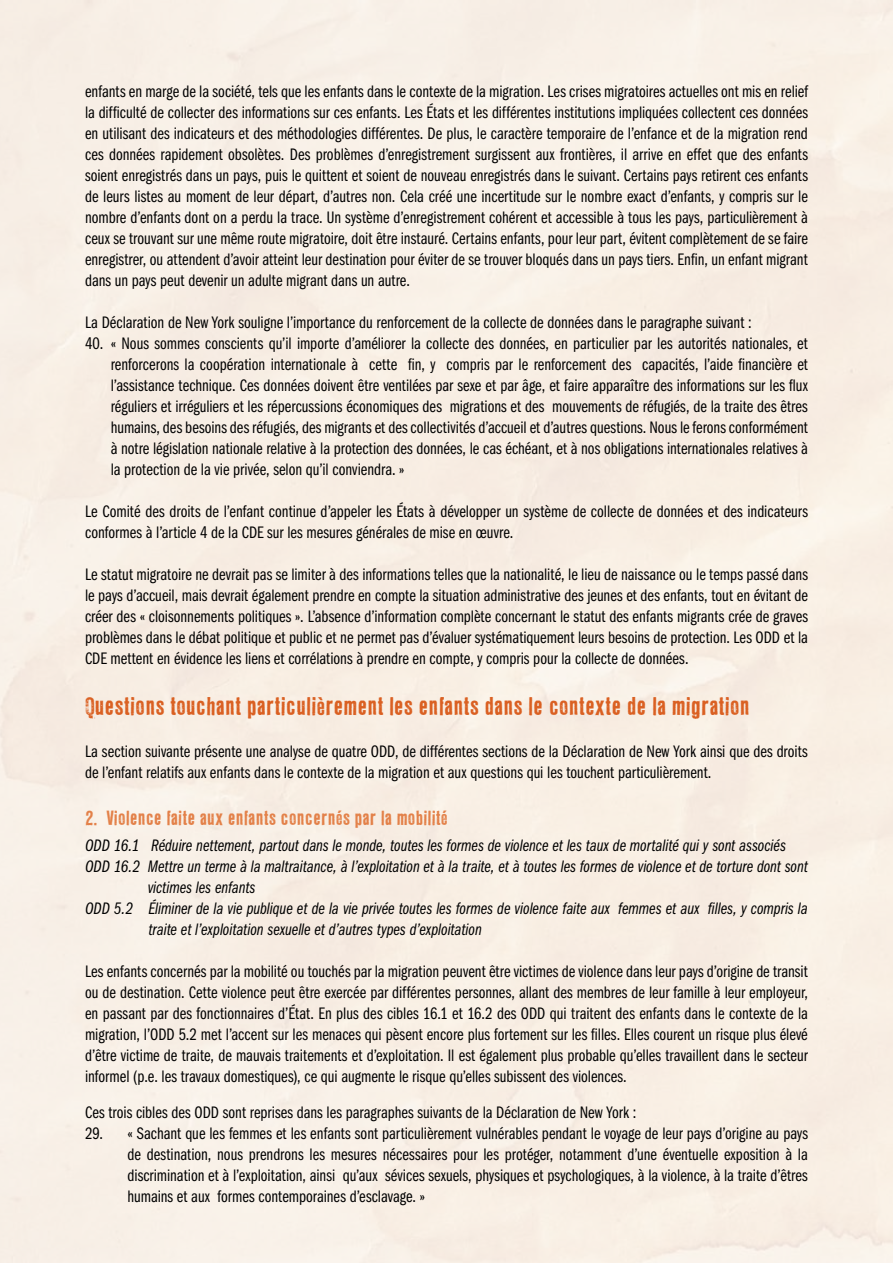
<style>
.page{position:relative;width:893px;height:1263px;background:#fff}
.page>*{position:absolute;margin:0;border:0;box-sizing:border-box;transform-origin:0 0}
.t1{font:22.5px "LL Rubber Grotesque";letter-spacing:-.025em;color:#da6022}
.t2{font:18px "LL Rubber Grotesque";letter-spacing:-.02em;color:#e38149}
.t3{font:17.25px/21px "ITC Franklin Gothic Std Bk Cp";color:#000;text-align:justify}
.t4{font:17.25px "ITC Franklin Gothic Std Bk Cp It";color:#000}
</style>
<div class="page">
<p class="t3" style="left:85px;top:81px;width:724px">enfants en marge de la société, tels que les enfants dans le contexte de la migration. Les crises migratoires actuelles ont mis en relief la difficulté de collecter des informations sur ces enfants. Les États et les différentes institutions impliquées collectent ces données en utilisant des indicateurs et des méthodologies différentes. De plus, le caractère temporaire de l’enfance et de la migration rend ces données rapidement obsolètes. Des problèmes d’enregistrement surgissent aux frontières, il arrive en effet que des enfants soient enregistrés dans un pays, puis le quittent et soient de nouveau enregistrés dans le suivant. Certains pays retirent ces enfants de leurs listes au moment de leur départ, d’autres non. Cela créé une incertitude sur le nombre exact d’enfants, y compris sur le nombre d’enfants dont on a perdu la trace. Un système d’enregistrement cohérent et accessible à tous les pays, particulièrement à ceux se trouvant sur une même route migratoire, doit être instauré. Certains enfants, pour leur part, évitent complètement de se faire enregistrer, ou attendent d’avoir atteint leur destination pour éviter de se trouver bloqués dans un pays tiers. Enfin, un enfant migrant dans un pays peut devenir un adulte migrant dans un autre.</p>
<p class="t3" style="left:85px;top:312px;width:668px">La Déclaration de New York souligne l’importance du renforcement de la collecte de données dans le paragraphe suivant :</p>
<p class="t3" style="left:111px;top:333px;width:699px;text-indent:-26px">40. « Nous sommes conscients qu’il importe d’améliorer la collecte des données, en particulier par les autorités nationales, et renforcerons la coopération internationale à cette fin, y compris par le renforcement des capacités, l’aide financière et l’assistance technique. Ces données doivent être ventilées par sexe et par âge, et faire apparaître des informations sur les flux réguliers et irréguliers et les répercussions économiques des migrations et des mouvements de réfugiés, de la traite des êtres humains, des besoins des réfugiés, des migrants et des collectivités d’accueil et d’autres questions. Nous le ferons conformément à notre législation nationale relative à la protection des données, le cas échéant, et à nos obligations internationales relatives à la protection de la vie privée, selon qu’il conviendra. »</p>
<p class="t3" style="left:85px;top:501px;width:724px">Le Comité des droits de l’enfant continue d’appeler les États à développer un système de collecte de données et des indicateurs conformes à l’article 4 de la CDE sur les mesures générales de mise en œuvre.</p>
<p class="t3" style="left:85px;top:564px;width:724px">Le statut migratoire ne devrait pas se limiter à des informations telles que la nationalité, le lieu de naissance ou le temps passé dans le pays d’accueil, mais devrait également prendre en compte la situation administrative des jeunes et des enfants, tout en évitant de créer des « cloisonnements politiques ». L’absence d’information complète concernant le statut des enfants migrants crée de graves problèmes dans le débat politique et public et ne permet pas d’évaluer systématiquement leurs besoins de protection. Les ODD et la CDE mettent en évidence les liens et corrélations à prendre en compte, y compris pour la collecte de données.</p>
<h1 class="t1" style="left:85px;top:692px;width:667px">Questions touchant particulièrement les enfants dans le contexte de la migration</h1>
<p class="t3" style="left:85px;top:741px;width:724px">La section suivante présente une analyse de quatre ODD, de différentes sections de la Déclaration de New York ainsi que des droits de l’enfant relatifs aux enfants dans le contexte de la migration et aux questions qui les touchent particulièrement.</p>
<p class="t2" style="left:85px;top:807px;width:365px">2. Violence faite aux enfants concernés par la mobilité</p>
<p class="t4" style="left:85px;top:836px;width:702px">ODD 16.1 Réduire nettement, partout dans le monde, toutes les formes de violence et les taux de mortalité qui y sont associés</p>
<p class="t4" style="left:85px;top:857px;width:724px">ODD 16.2 Mettre un terme à la maltraitance, à l’exploitation et à la traite, et à toutes les formes de violence et de torture dont sont</p>
<p class="t4" style="left:148px;top:878px;width:109px">victimes les enfants</p>
<p class="t4" style="left:85px;top:899px;width:724px">ODD 5.2 Éliminer de la vie publique et de la vie privée toutes les formes de violence faite aux femmes et aux filles, y compris la</p>
<p class="t4" style="left:148px;top:920px;width:335px">traite et l’exploitation sexuelle et d’autres types d’exploitation</p>
<p class="t3" style="left:85px;top:961px;width:724px">Les enfants concernés par la mobilité ou touchés par la migration peuvent être victimes de violence dans leur pays d’origine de transit ou de destination. Cette violence peut être exercée par différentes personnes, allant des membres de leur famille à leur employeur, en passant par des fonctionnaires d’État. En plus des cibles 16.1 et 16.2 des ODD qui traitent des enfants dans le contexte de la migration, l’ODD 5.2 met l’accent sur les menaces qui pèsent encore plus fortement sur les filles. Elles courent un risque plus élevé d’être victime de traite, de mauvais traitements et d’exploitation. Il est également plus probable qu’elles travaillent dans le secteur informel (p.e. les travaux domestiques), ce qui augmente le risque qu’elles subissent des violences.</p>
<p class="t3" style="left:85px;top:1102px;width:553px">Ces trois cibles des ODD sont reprises dans les paragraphes suivants de la Déclaration de New York :</p>
<p class="t3" style="left:128px;top:1123px;width:682px;text-indent:-43px">29. « Sachant que les femmes et les enfants sont particulièrement vulnérables pendant le voyage de leur pays d’origine au pays de destination, nous prendrons les mesures nécessaires pour les protéger, notamment d’une éventuelle exposition à la discrimination et à l’exploitation, ainsi qu’aux sévices sexuels, physiques et psychologiques, à la violence, à la traite d’êtres humains et aux formes contemporaines d’esclavage. »</p>
</div>
